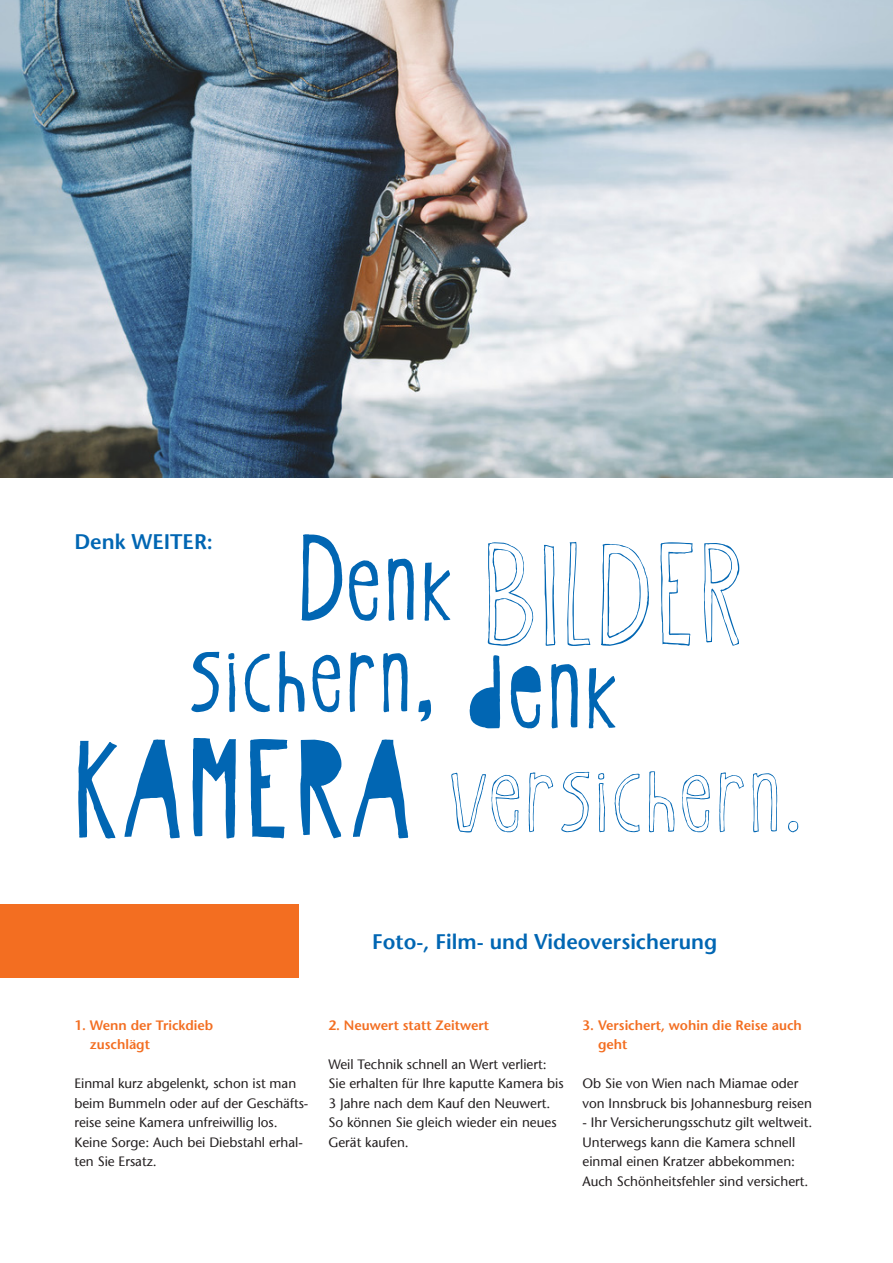
<style>
.page{position:relative;width:893px;height:1263px;background:#fff}
.page>*{position:absolute;margin:0;border:0;box-sizing:border-box;transform-origin:0 0}
.t1{font:160.65px "Oyster Outline CEE";letter-spacing:.03em;color:#0166b3}
.t2{font:136.2px "Oyster CEE";color:#0166b3}
.t3{font:129.45px "Oyster Outline CEE";letter-spacing:.03em;color:#0166b3}
.t4{font:129.45px "Oyster CEE";letter-spacing:.03em;color:#0166b3}
.t5{font:600 21px "Stone Sans";color:#0166b3}
.t6{font:13.5px/19.5px "Stone Sans";color:#231f20}
.t7{font:600 13.5px/19.5px "Stone Sans";color:#f36e21}
.s1{font-family:"Oyster Stencil CEE";font-size:141px}
.s2{font-family:"Oyster Stencil CEE";font-size:154.2px}
</style>
<div class="page">
<div style="left:0;top:905px;width:298px;height:73px;background:#f36e21"></div>
<img style="left:0;top:0;width:893px;height:478px">
<h3 class="t5" style="left:74px;top:529px;width:140px">Denk WEITER:</h3>
<h2 class="t2" style="left:299px;top:511px;width:155px">Denk</h2>
<h3 class="t4" style="left:189px;top:607px;width:430px">sichern, <span class="s1">denk</span></h3>
<h1 class="t1" style="left:485px;top:516px;width:259px">BILDER</h1>
<h3 class="t3" style="left:74px;top:728px;width:729px"><span class="s2">KAMERA</span> versichern.</h3>
<h3 class="t5" style="left:372px;top:929px;width:347px">Foto-, Film- und Videoversicherung</h3>
<p class="t7" style="left:90px;top:1015px;width:125px;text-indent:-15px">1. Wenn der Trickdieb zuschlägt</p>
<p class="t6" style="left:74px;top:1074px;width:236px">Einmal kurz abgelenkt, schon ist man beim Bummeln oder auf der Geschäfts&shy;reise seine Kamera unfreiwillig los.<br>Keine Sorge: Auch bei Diebstahl erhal&shy;ten Sie Ersatz.</p>
<p class="t7" style="left:328px;top:1015px;width:162px">2. Neuwert statt Zeitwert</p>
<p class="t6" style="left:328px;top:1054px;width:237px">Weil Technik schnell an Wert verliert:<br>Sie erhalten für Ihre kaputte Kamera bis<br>3 Jahre nach dem Kauf den Neuwert.<br>So können Sie gleich wieder ein neues<br>Gerät kaufen.</p>
<p class="t7" style="left:598px;top:1015px;width:205px;text-indent:-15px">3. Versichert, wohin die Reise auch geht</p>
<p class="t6" style="left:582px;top:1074px;width:231px">Ob Sie von Wien nach Miamae oder von Innsbruck bis Johannesburg reisen</p>
<p class="t6" style="left:582px;top:1113px;width:231px">- Ihr Versicherungsschutz gilt weltweit.<br>Unterwegs kann die Kamera schnell einmal einen Kratzer abbekommen:<br>Auch Schönheitsfehler sind versichert.</p>
</div>
